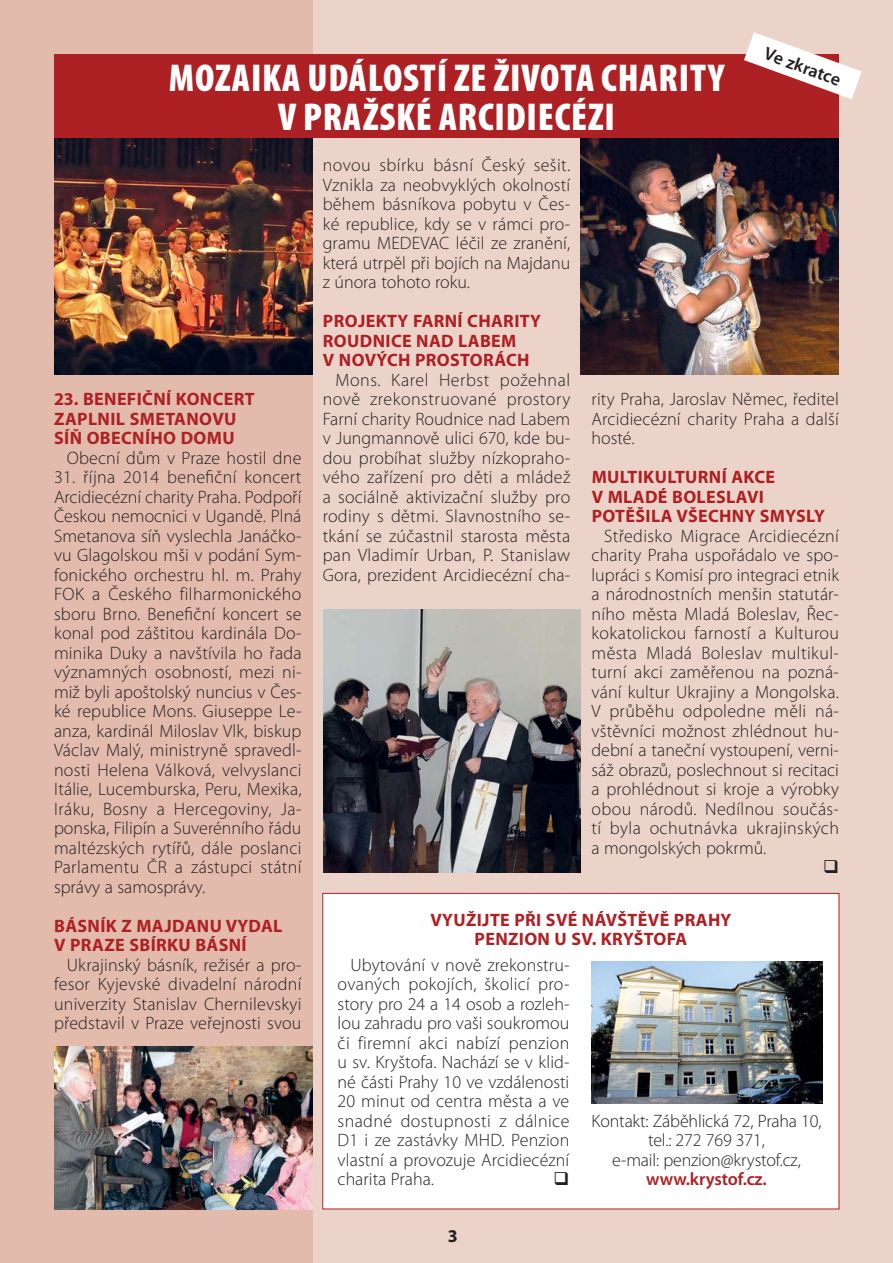
<style>
.page{position:relative;width:893px;height:1263px;background:#fff}
.page>*{position:absolute;margin:0;border:0;box-sizing:border-box;transform-origin:0 0}
.t1{font:900 condensed 39px/39.3px "Myriad Pro";letter-spacing:.02em;color:#fff;text-align:center}
.t2{font:300 18px/19.5px "Myriad Pro";letter-spacing:.01em;color:#231f20;text-align:justify}
.t3{font:700 18px/19.5px "Myriad Pro";letter-spacing:.02em;color:#ad2023}
.t4{font:300 18px/19.5px "Myriad Pro";letter-spacing:-.01em;color:#231f20;text-align:center}
.t5{font:600 18px "Myriad Pro";letter-spacing:-.01em;color:#ad2023}
.t6{font:600 18px "Myriad Pro";color:#231f20}
.t7{font:700 18px "Myriad Pro";color:#231f20}
</style>
<div class="page">
<div style="left:0;top:0;width:893px;height:1262px;background:#ecd3c9"></div>
<div style="left:0;top:0;width:312px;height:1262px;background:#e2bbac"></div>
<img style="left:54px;top:1046px;width:258px;height:163px">
<img style="left:323px;top:610px;width:257px;height:262px">
<img style="left:54px;top:137px;width:258px;height:237px">
<div style="left:323px;top:893px;width:516px;height:316px;background:#fff"></div>
<div style="left:322px;top:893px;width:517px;height:316px;border:1px solid #ad2023"></div>
<img style="left:591px;top:961px;width:231px;height:142px">
<img style="left:580px;top:137px;width:259px;height:237px">
<div style="left:54px;top:54px;width:785px;height:83px;background:#ad2023"></div>
<svg style="left:744px;top:32px;width:118px;height:67px"></svg>
<h1 class="t1" style="left:169px;top:62px;width:557px">MOZAIKA UDÁLOSTÍ ZE ŽIVOTA CHARITY<br>V PRAŽSKÉ ARCIDIECÉZI</h1>
<p class="t6" style="left:767px;top:46px;width:81px;rotate:20deg">Ve zkratce</p>
<p class="t3" style="left:54px;top:391px;width:202px">23. BENEFIČNÍ KONCERT<br>ZAPLNIL SMETANOVU<br>SÍŇ OBECNÍHO DOMU</p>
<p class="t2" style="left:67px;top:450px;width:236px">Obecní dům v Praze hostil dne</p>
<p class="t2" style="left:54px;top:469px;width:249px">31. října 2014 benefiční koncert Arcidiecézní charity Praha. Podpoří Českou nemocnici v Ugandě. Plná Smetanova síň vyslechla Janáčko&shy;vu Glagolskou mši v podání Sym&shy;fonického orchestru hl. m. Prahy FOK a Českého filharmonického sboru Brno. Benefiční koncert se konal pod záštitou kardinála Do&shy;minika Duky a navštívila ho řada významných osobností, mezi ni&shy;miž byli apoštolský nuncius v Čes&shy;ké republice Mons. Giuseppe Le&shy;anza, kardinál Miloslav Vlk, biskup Václav Malý, ministryně spravedl&shy;nosti Helena Válková, velvyslanci Itálie, Lucemburska, Peru, Mexika, Iráku, Bosny a Hercegoviny, Ja&shy;ponska, Filipín a Suverénního řádu maltézských rytířů, dále poslanci Parlamentu ČR a zástupci státní správy a samosprávy.</p>
<p class="t3" style="left:54px;top:917px;width:230px">BÁSNÍK Z MAJDANU VYDAL<br>V PRAZE SBÍRKU BÁSNÍ</p>
<p class="t2" style="left:54px;top:957px;width:249px;text-indent:13px">Ukrajinský básník, režisér a pro&shy;fesor Kyjevské divadelní národní univerzity Stanislav Chernilevskyi představil v Praze veřejnosti svou</p>
<p class="t2" style="left:323px;top:157px;width:249px">novou sbírku básní Český sešit.<br>Vznikla za neobvyklých okolností během básníkova pobytu v Čes&shy;ké republice, kdy se v rámci pro&shy;gramu MEDEVAC léčil ze zranění, která utrpěl při bojích na Majdanu z února tohoto roku.</p>
<p class="t3" style="left:323px;top:313px;width:220px">PROJEKTY FARNÍ CHARITY<br>ROUDNICE NAD LABEM<br>V NOVÝCH PROSTORÁCH</p>
<p class="t2" style="left:323px;top:372px;width:249px;text-indent:13px">Mons. Karel Herbst požehnal nově zrekonstruované prostory Farní charity Roudnice nad Labem v Jungmannově ulici 670, kde bu&shy;dou probíhat služby nízkopraho&shy;vého zařízení pro děti a mládež a sociálně aktivizační služby pro rodiny s dětmi. Slavnostního se&shy;tkání se zúčastnil starosta města pan Vladimír Urban, P. Stanislaw Gora, prezident Arcidiecézní cha-</p>
<p class="t2" style="left:591px;top:391px;width:249px">rity Praha, Jaroslav Němec, ředitel Arcidiecézní charity Praha a další hosté.</p>
<p class="t3" style="left:592px;top:469px;width:235px">MULTIKULTURNÍ AKCE<br>V MLADÉ BOLESLAVI<br>POTĚŠILA VŠECHNY SMYSLY</p>
<p class="t2" style="left:591px;top:528px;width:249px;text-indent:13px">Středisko Migrace Arcidiecézní charity Praha uspořádalo ve spo&shy;lupráci s Komisí pro integraci etnik a národnostních menšin statutár&shy;ního města Mladá Boleslav, Řec&shy;kokatolickou farností a Kulturou města Mladá Boleslav multikul&shy;turní akci zaměřenou na pozná&shy;vání kultur Ukrajiny a Mongolska.<br>V průběhu odpoledne měli ná&shy;vštěvníci možnost zhlédnout hu&shy;dební a taneční vystoupení, verni&shy;sáž obrazů, poslechnout si recitaci a prohlédnout si kroje a výrobky obou národů. Nedílnou součás&shy;tí byla ochutnávka ukrajinských a mongolských pokrmů.</p>
<p class="t3" style="left:430px;top:912px;width:302px;text-align:center">VYUŽIJTE PŘI SVÉ NÁVŠTĚVĚ PRAHY<br>PENZION U SV. KRYŠTOFA</p>
<p class="t2" style="left:338px;top:957px;width:233px;text-indent:13px">Ubytování v nově zrekonstru&shy;ovaných pokojích, školicí pro&shy;story pro 24 a 14 osob a rozleh&shy;lou zahradu pro vaši soukromou či firemní akci nabízí penzion u sv. Kryštofa. Nachází se v klid&shy;né části Prahy 10 ve vzdálenosti 20 minut od centra města a ve snadné dostupnosti z dálnice D1 i ze zastávky MHD. Penzion vlastní a provozuje Arcidiecézní charita Praha.</p>
<p class="t7" style="left:448px;top:1229px;width:11px">3</p>
<p class="t4" style="left:591px;top:1113px;width:232px">Kontakt: Záběhlická 72, Praha 10, tel.: 272 769 371,<br>e-mail: penzion@krystof.cz,</p>
<p class="t5" style="left:646px;top:1172px;width:122px">www.krystof.cz.</p>
</div>
